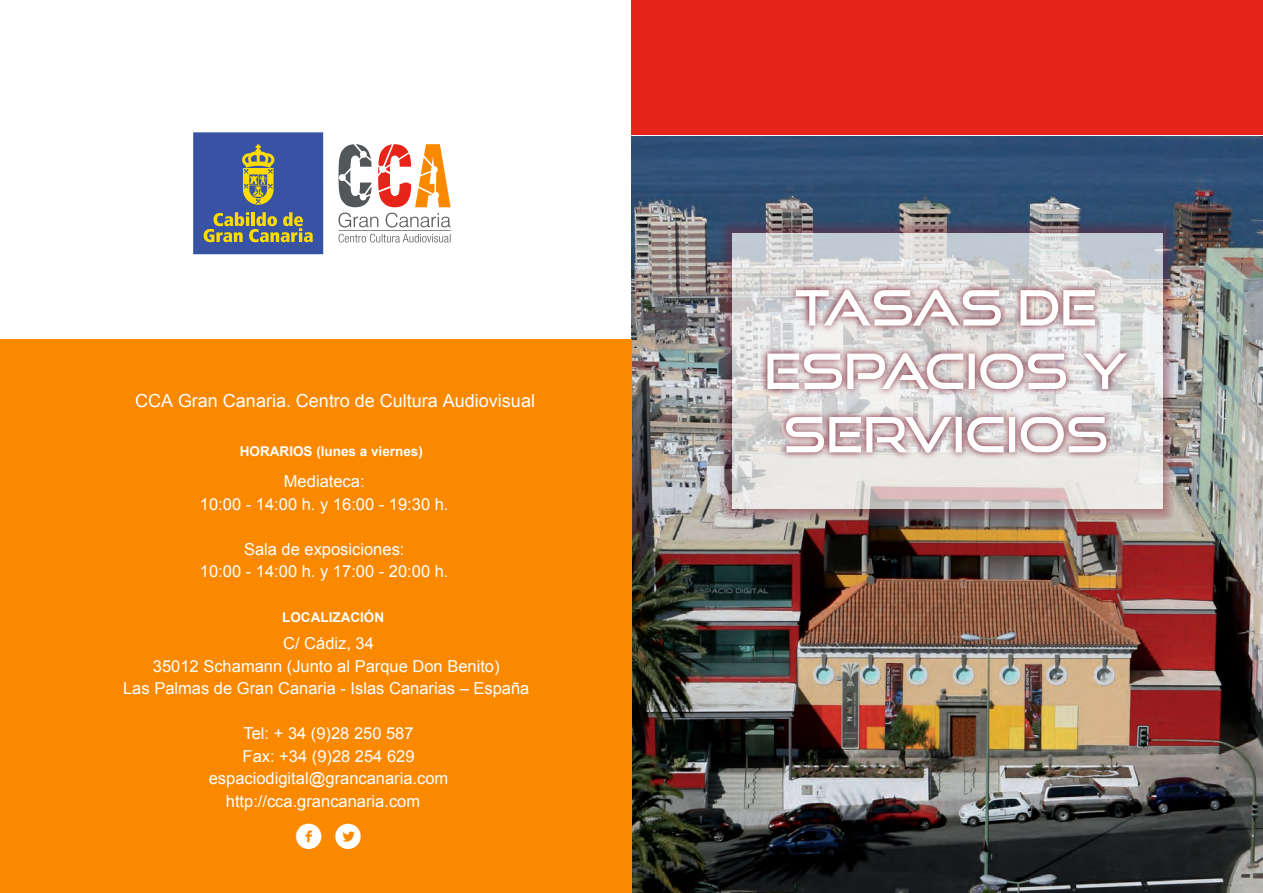
<style>
.page{position:relative;width:1263px;height:893px;background:#fff}
.page>*{position:absolute;margin:0;border:0;box-sizing:border-box;transform-origin:0 0}
.t1{font:36px "Socialico";color:#fff}
.t2{font:18px "Arial";color:#fff}
.t3{font:16.5px/22.5px "Arial";color:#fff;text-align:center}
.t4{font:700 13.5px "Arial";color:#fff}
</style>
<div class="page">
<img style="left:631px;top:136px;width:632px;height:757px">
<img style="left:717px;top:218px;width:456px;height:302px">
<svg style="left:732px;top:233px;width:431px;height:276px;background:#dbdadb"></svg>
<svg style="left:760px;top:282px;width:373px;height:178px"></svg>
<svg style="left:786px;top:417px;width:320px;height:36px"></svg>
<svg style="left:767px;top:353px;width:360px;height:36px"></svg>
<svg style="left:796px;top:290px;width:299px;height:36px"></svg>
<div style="left:631px;top:0;width:632px;height:135px;background:#e72419"></div>
<div style="left:0;top:339px;width:631px;height:554px;background:#fa8900"></div>
<div style="left:193px;top:132px;width:130px;height:122px;background:#3853a3"></div>
<svg style="left:204px;top:212px;width:109px;height:30px"></svg>
<svg style="left:242px;top:144px;width:33px;height:61px"></svg>
<svg style="left:378px;top:144px;width:73px;height:63px"></svg>
<svg style="left:338px;top:144px;width:33px;height:63px"></svg>
<svg style="left:338px;top:213px;width:113px;height:29px"></svg>
<p class="t2" style="left:135px;top:391px;width:401px">CCA Gran Canaria. Centro de Cultura Audiovisual</p>
<p class="t4" style="left:240px;top:442px;width:185px">HORARIOS (lunes a viernes)</p>
<p class="t3" style="left:200px;top:470px;width:250px">Mediateca:<br>10:00 - 14:00 h. y 16:00 - 19:30 h.</p>
<p class="t3" style="left:200px;top:538px;width:250px">Sala de exposiciones:<br>10:00 - 14:00 h. y 17:00 - 20:00 h.</p>
<p class="t4" style="left:282px;top:609px;width:103px">LOCALIZACIÓN</p>
<p class="t3" style="left:123px;top:632px;width:408px">C/ Cádiz, 34<br>35012 Schamann (Junto al Parque Don Benito)<br>Las Palmas de Gran Canaria - Islas Canarias – España</p>
<p class="t3" style="left:209px;top:722px;width:241px">Tel: + 34 (9)28 250 587<br>Fax: +34 (9)28 254 629 espaciodigital@grancanaria.com</p>
<h1 class="t1" style="left:295px;top:815px;width:69px">f t</h1>
<p class="t3" style="left:226px;top:790px;width:196px">http://cca.grancanaria.com</p>
</div>
